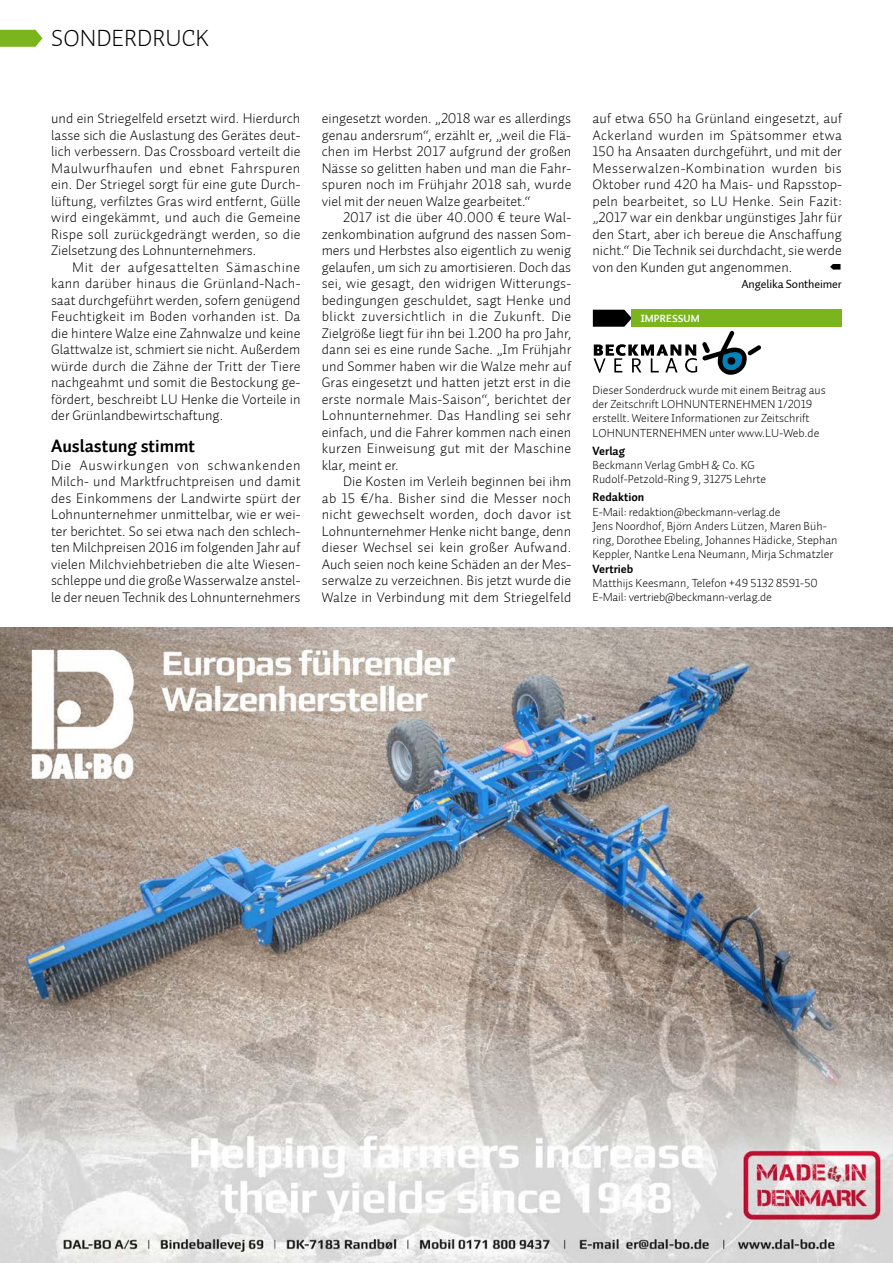
<style>
.page{position:relative;width:893px;height:1263px;background:#fff}
.page>*{position:absolute;margin:0;border:0;box-sizing:border-box;transform-origin:0 0}
.t1{font:24px "Auto 1 Light LF";color:#000}
.t2{font:18px "Auto 1 Bold LF";color:#000}
.t3{font:14.25px/16.5px "Auto 1 Light LF";color:#000;text-align:justify}
.t4{font:12px/14.2px "Auto 2 Light LF";color:#000}
.t5{font:12px "Auto 2 Bold LF";color:#000}
.t6{font:12px "Auto 1 Regular LF";letter-spacing:-.01em;color:#000}
.t7{font:10.5px "Auto 3 Bold LF";letter-spacing:.015em;color:#fff}
</style>
<div class="page">
<div style="left:632px;top:310px;width:210px;height:17px;background:#7ab51d"></div>
<svg style="left:593px;top:310px;width:168px;height:65px"></svg>
<svg style="left:0;top:30px;width:43px;height:17px"></svg>
<img style="left:0;top:627px;width:893px;height:636px">
<h1 class="t1" style="left:51px;top:23px;width:160px">SONDERDRUCK</h1>
<p class="t3" style="left:51px;top:110px;width:251px">und ein Striegelfeld ersetzt wird. Hierdurch lasse sich die Auslastung des Gerätes deut&shy;lich verbessern. Das Crossboard verteilt die Maulwurfhaufen und ebnet Fahrspuren ein. Der Striegel sorgt für eine gute Durch&shy;lüftung, verfilztes Gras wird entfernt, Gülle wird eingekämmt, und auch die Gemeine Rispe soll zurückgedrängt werden, so die Zielsetzung des Lohnunternehmers.</p>
<p class="t3" style="left:51px;top:259px;width:251px;text-indent:21px">Mit der aufgesattelten Sämaschine kann darüber hinaus die Grünland-Nach&shy;saat durchgeführt werden, sofern genügend Feuchtigkeit im Boden vorhanden ist. Da die hintere Walze eine Zahnwalze und keine Glattwalze ist, schmiert sie nicht. Außerdem würde durch die Zähne der Tritt der Tiere nachgeahmt und somit die Bestockung ge&shy;fördert, beschreibt LU Henke die Vorteile in der Grünlandbewirtschaftung.</p>
<p class="t2" style="left:51px;top:434px;width:146px">Auslastung stimmt</p>
<p class="t3" style="left:51px;top:457px;width:251px">Die Auswirkungen von schwankenden Milch- und Marktfruchtpreisen und damit des Einkommens der Landwirte spürt der Lohnunternehmer unmittelbar, wie er wei&shy;ter berichtet. So sei etwa nach den schlech&shy;ten Milchpreisen 2016 im folgenden Jahr auf vielen Milchviehbetrieben die alte Wiesen&shy;schleppe und die große Wasserwalze anstel&shy;le der neuen Technik des Lohnunternehmers</p>
<p class="t3" style="left:322px;top:110px;width:251px">eingesetzt worden. „2018 war es allerdings genau andersrum“, erzählt er, „weil die Flä&shy;chen im Herbst 2017 aufgrund der großen Nässe so gelitten haben und man die Fahr&shy;spuren noch im Frühjahr 2018 sah, wurde viel mit der neuen Walze gearbeitet.“</p>
<p class="t3" style="left:322px;top:209px;width:251px;text-indent:21px">2017 ist die über 40.000 € teure Wal&shy;zenkombination aufgrund des nassen Som&shy;mers und Herbstes also eigentlich zu wenig gelaufen, um sich zu amortisieren. Doch das sei, wie gesagt, den widrigen Witterungs&shy;bedingungen geschuldet, sagt Henke und blickt zuversichtlich in die Zukunft. Die Zielgröße liegt für ihn bei 1.200 ha pro Jahr, dann sei es eine runde Sache. „Im Frühjahr und Sommer haben wir die Walze mehr auf Gras eingesetzt und hatten jetzt erst in die erste normale Mais-Saison“, berichtet der Lohnunternehmer. Das Handling sei sehr einfach, und die Fahrer kommen nach einen kurzen Einweisung gut mit der Maschine klar, meint er.</p>
<p class="t3" style="left:322px;top:473px;width:251px;text-indent:21px">Die Kosten im Verleih beginnen bei ihm ab 15 €/ha. Bisher sind die Messer noch nicht gewechselt worden, doch davor ist Lohnunternehmer Henke nicht bange, denn dieser Wechsel sei kein großer Aufwand.<br>Auch seien noch keine Schäden an der Mes&shy;serwalze zu verzeichnen. Bis jetzt wurde die Walze in Verbindung mit dem Striegelfeld</p>
<p class="t3" style="left:592px;top:110px;width:251px">auf etwa 650 ha Grünland eingesetzt, auf Ackerland wurden im Spätsommer etwa 150 ha Ansaaten durchgeführt, und mit der Messerwalzen-Kombination wurden bis Oktober rund 420 ha Mais- und Rapsstop&shy;peln bearbeitet, so LU Henke. Sein Fazit: „2017 war ein denkbar ungünstiges Jahr für den Start, aber ich bereue die Anschaffung nicht.“ Die Technik sei durchdacht, sie werde von den Kunden gut angenommen.</p>
<p class="t6" style="left:741px;top:277px;width:102px">Angelika Sontheimer</p>
<p class="t7" style="left:640px;top:311px;width:61px">IMPRESSUM</p>
<p class="t4" style="left:592px;top:383px;width:235px">Dieser Sonderdruck wurde mit einem Beitrag aus der Zeitschrift LOHNUNTERNEHMEN 1/2019 erstellt. Weitere Informationen zur Zeitschrift LOHNUNTERNEHMEN unter www.LU-Web.de</p>
<p class="t5" style="left:592px;top:443px;width:34px">Verlag</p>
<p class="t4" style="left:592px;top:458px;width:175px">Beckmann Verlag GmbH &amp; Co. KG<br>Rudolf-Petzold-Ring 9, 31275 Lehrte</p>
<p class="t5" style="left:592px;top:489px;width:53px">Redaktion</p>
<p class="t4" style="left:592px;top:504px;width:247px">E-Mail: redaktion@beckmann-verlag.de<br>Jens Noordhof, Björn Anders Lützen, Maren Büh&shy;ring, Dorothee Ebeling, Johannes Hädicke, Stephan Keppler, Nantke Lena Neumann, Mirja Schmatzler</p>
<p class="t5" style="left:592px;top:561px;width:42px">Vertrieb</p>
<p class="t4" style="left:592px;top:576px;width:227px">Matthijs Keesmann, Telefon +49 5132 8591-50<br>E-Mail: vertrieb@beckmann-verlag.de</p>
</div>
